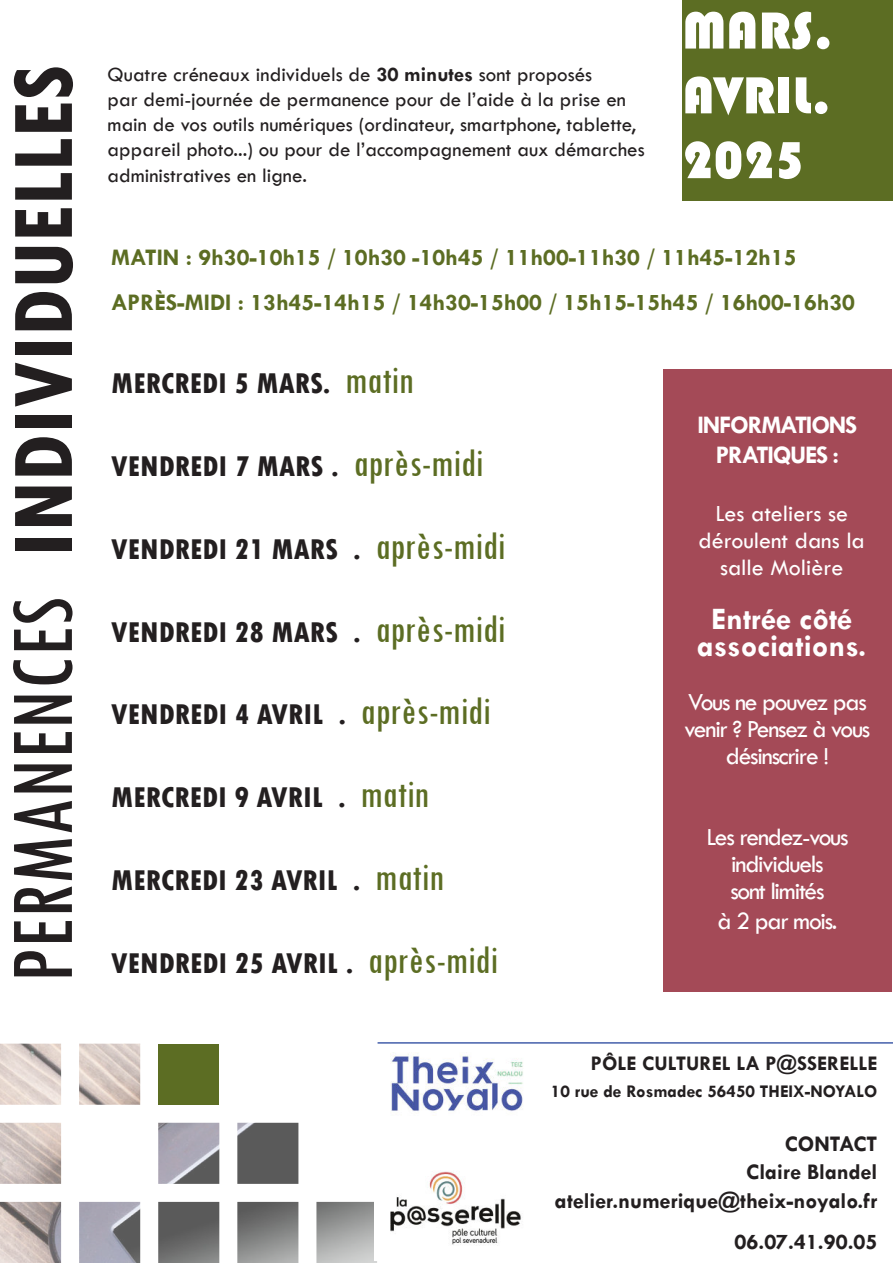
<style>
.page{position:relative;width:893px;height:1263px;background:#fff}
.page>*{position:absolute;margin:0;border:0;box-sizing:border-box;transform-origin:0 0}
.t1{font:700 condensed 93px "Tw Cen";color:#231f20}
.t2{font:54px/64.8px "Bauhaus 93";color:#fff;text-align:justify}
.t3{font:700 31.5px/27px "Tw Cen";color:#fff;text-align:center}
.t4{font:800 condensed 30px "Tw Cen";color:#231f20}
.t5{font:25.5px/27px "Tw Cen";letter-spacing:-.05em;color:#fff;text-align:center}
.t6{font:700 25.5px/30.6px "Tw Cen";letter-spacing:-.05em;color:#fff;text-align:center}
.t7{font:700 24px/45px "Tw Cen";color:#5c6d23}
.t8{font:24px/27px "Tw Cen";color:#fff;text-align:center}
.t9{font:700 22.5px/28.5px "Tw Cen";color:#231f20;text-align:right}
.t10{font:21px/25.2px "Tw Cen";color:#231f20}
.t11{font:700 21px "Tw Cen";color:#231f20}
.t12{font:700 18px "Tw Cen";color:#231f20}
.s1{font-weight:400}
.s2{font-weight:700}
.s3{font-weight:400;font-size:40.5px;color:#5c6d23}
</style>
<div class="page">
<div style="left:682px;top:0;width:211px;height:201px;background:#5c6d23"></div>
<img style="left:0;top:1044px;width:377px;height:219px">
<img style="left:375px;top:1042px;width:148px;height:94px">
<img style="left:375px;top:1153px;width:146px;height:108px">
<div style="left:158px;top:1044px;width:61px;height:60px;background:#5c6d23"></div>
<div style="left:663px;top:369px;width:229px;height:623px;background:#a44a57"></div>
<hr style="left:378px;top:1042px;width:515px;height:2px;background:#445fab">
<h1 class="t1" style="left:-15px;top:982px;width:919px;rotate:-90deg"><span class="s1">PERMANENCES</span> INDIVIDUELLES</h1>
<p class="t10" style="left:108px;top:63px;width:539px">Quatre créneaux individuels de <span class="s2">30 minutes</span> sont proposés<br>par demi-journée de permanence pour de l’aide à la prise en main de vos outils numériques (ordinateur, smartphone, tablette, appareil photo...) ou pour de l’accompagnement aux démarches administratives en ligne.</p>
<h2 class="t2" style="left:682px;top:-2px;width:152px">MARS.<br>AVRIL.<br>2025</h2>
<p class="t7" style="left:111px;top:236px;width:745px">MATIN : 9h30-10h15 / 10h30 -10h45 / 11h00-11h30 / 11h45-12h15<br>APRÈS-MIDI : 13h45-14h15 / 14h30-15h00 / 15h15-15h45 / 16h00-16h30</p>
<h3 class="t4" style="left:111px;top:371px;width:304px">MERCREDI 5 MARS. <span class="s3">matin</span></h3>
<h3 class="t4" style="left:111px;top:453px;width:374px">VENDREDI 7 MARS . <span class="s3">après-midi</span></h3>
<h3 class="t4" style="left:111px;top:536px;width:396px">VENDREDI 21 MARS . <span class="s3">après-midi</span></h3>
<h3 class="t4" style="left:111px;top:619px;width:396px">VENDREDI 28 MARS . <span class="s3">après-midi</span></h3>
<h3 class="t4" style="left:111px;top:702px;width:381px">VENDREDI 4 AVRIL . <span class="s3">après-midi</span></h3>
<h3 class="t4" style="left:111px;top:785px;width:320px">MERCREDI 9 AVRIL . <span class="s3">matin</span></h3>
<h3 class="t4" style="left:111px;top:867px;width:335px">MERCREDI 23 AVRIL . <span class="s3">matin</span></h3>
<h3 class="t4" style="left:111px;top:950px;width:388px">VENDREDI 25 AVRIL . <span class="s3">après-midi</span></h3>
<p class="t6" style="left:698px;top:410px;width:161px">INFORMATIONS<br>PRATIQUES :</p>
<p class="t8" style="left:699px;top:501px;width:168px">Les ateliers se déroulent dans la salle Molière</p>
<h3 class="t3" style="left:697px;top:607px;width:171px">Entrée côté associations.</h3>
<p class="t5" style="left:685px;top:689px;width:187px">Vous ne pouvez pas venir ? Pensez à vous désinscrire !</p>
<p class="t5" style="left:706px;top:824px;width:144px">Les rendez-vous individuels<br>sont limités</p>
<p class="t5" style="left:718px;top:909px;width:121px">à 2 par mois.</p>
<p class="t11" style="left:591px;top:1054px;width:288px">PÔLE CULTUREL LA P@SSERELLE</p>
<p class="t12" style="left:551px;top:1083px;width:328px">10 rue de Rosmadec 56450 THEIX-NOYALO</p>
<p class="t9" style="left:555px;top:1130px;width:324px">CONTACT<br>Claire Blandel atelier.numerique@theix-noyalo.fr</p>
<p class="t9" style="left:735px;top:1229px;width:144px">06.07.41.90.05</p>
</div>
